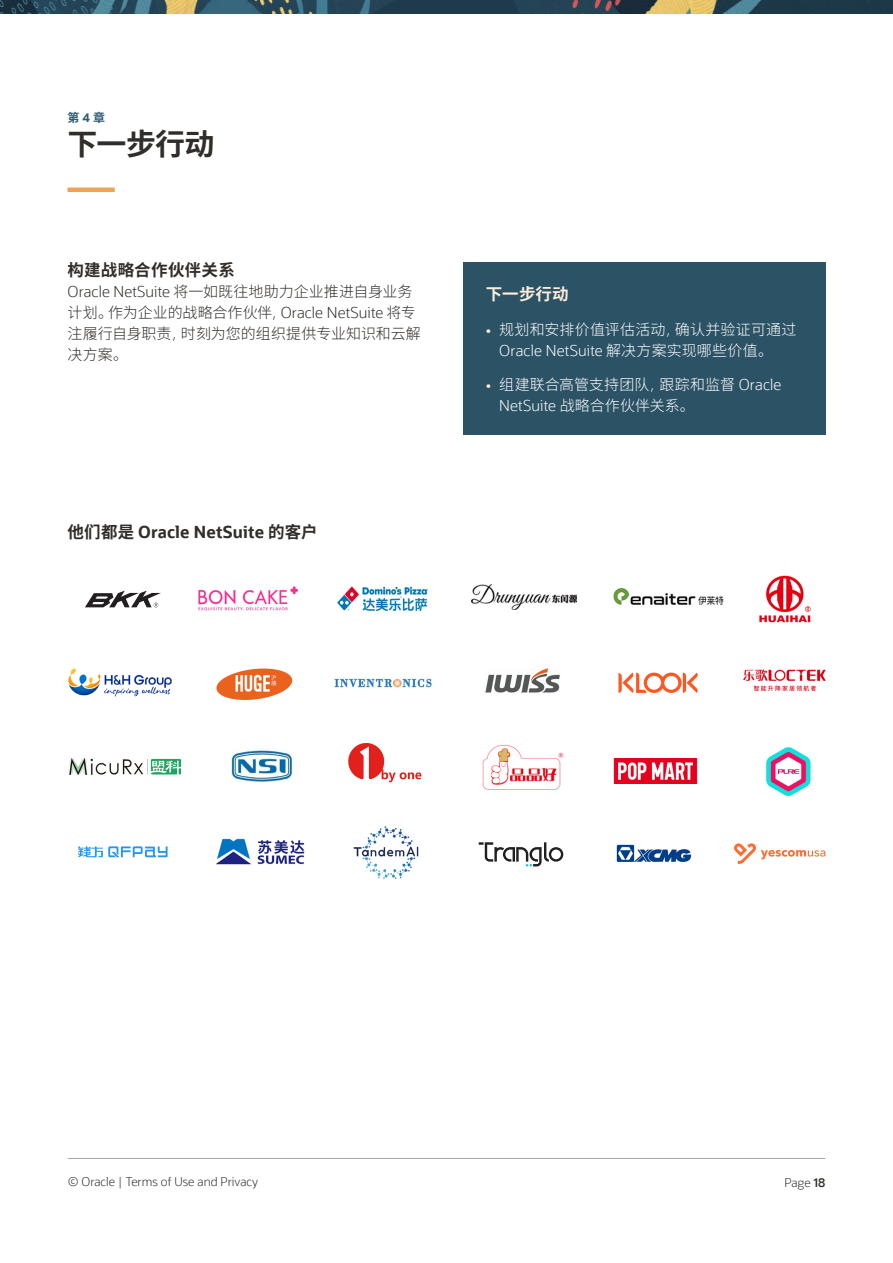
<style>
.page{position:relative;width:893px;height:1263px;background:#fff}
.page>*{position:absolute;margin:0;border:0;box-sizing:border-box;transform-origin:0 0}
.H1_2020{font:700 30px "Noto Sans SC";letter-spacing:-.025em;color:#312d2a}
.H2_Main_Body_Header{font:700 16.5px "Oracle Sans";letter-spacing:.01em;color:#312d2a}
.H2_Main_Body_Header-2{font:700 16.5px "Noto Sans SC";letter-spacing:.01em;color:#312d2a}
.H2_Main_Body_Header-3{font:700 16.5px "Noto Sans SC";letter-spacing:.01em;color:#fcedd9}
.Main_Body_2016{font:300 15px/21px "Noto Sans SC";color:#312d2a}
.t1{font:300 15px/21px "Noto Sans SC";letter-spacing:.01em;color:#fff}
.t2{font:300 12px "Oracle Sans";color:#312d2a}
.read-time{font:700 12px "Noto Sans SC";color:#325c72}
.s1{font-family:"Oracle Sans"}
.s2{font-family:"Microsoft Ya Hei"}
.s3{font-family:"Oracle Sans";font-weight:600;color:#fcedd9}
.s4{font-family:"Noto Sans SC"}
.s5{font-weight:600}
</style>
<div class="page">
<img style="left:0;top:0;width:893px;height:13px">
<hr style="left:68px;top:188px;width:47px;height:4px;background:#eea357">
<div style="left:463px;top:263px;width:362px;height:172px;background:#2c5266"></div>
<svg style="left:78px;top:846px;width:90px;height:11px"></svg>
<svg style="left:479px;top:842px;width:84px;height:24px"></svg>
<svg style="left:618px;top:673px;width:80px;height:20px"></svg>
<img style="left:337px;top:586px;width:92px;height:26px">
<img style="left:743px;top:669px;width:82px;height:23px">
<img style="left:616px;top:844px;width:76px;height:18px">
<img style="left:68px;top:668px;width:104px;height:29px">
<img style="left:759px;top:576px;width:52px;height:46px">
<img style="left:231px;top:750px;width:63px;height:32px">
<img style="left:198px;top:586px;width:100px;height:25px">
<img style="left:353px;top:826px;width:66px;height:53px">
<img style="left:334px;top:678px;width:98px;height:10px">
<img style="left:485px;top:668px;width:75px;height:25px">
<img style="left:613px;top:758px;width:85px;height:26px">
<svg style="left:734px;top:843px;width:91px;height:21px"></svg>
<svg style="left:85px;top:591px;width:76px;height:16px"></svg>
<img style="left:216px;top:668px;width:77px;height:32px">
<img style="left:482px;top:744px;width:82px;height:46px">
<img style="left:348px;top:742px;width:74px;height:41px">
<img style="left:613px;top:587px;width:110px;height:18px">
<img style="left:69px;top:758px;width:112px;height:17px">
<img style="left:766px;top:747px;width:45px;height:48px">
<img style="left:471px;top:585px;width:105px;height:24px">
<img style="left:215px;top:838px;width:90px;height:27px">
<hr style="left:68px;top:1158px;width:757px;height:1px;background:#a8a9ad">
<p class="read-time" style="left:68px;top:110px;width:39px">第 <span class="s1">4</span> 章</p>
<p class="H1_2020" style="left:68px;top:127px;width:149px">下一步行动</p>
<p class="H2_Main_Body_Header-2" style="left:68px;top:260px;width:169px">构建战略合作伙伴关系</p>
<p class="Main_Body_2016" style="left:68px;top:281px;width:355px"><span class="s1">Oracle NetSuite</span> 将一如既往地助力企业推进自身业务计划。作为企业的战略合作伙伴<span class="s2">，</span><span class="s1">Oracle NetSuite</span> 将专注履行自身职责<span class="s2">，</span>时刻为您的组织提供专业知识和云解决方案。</p>
<p class="H2_Main_Body_Header-3" style="left:486px;top:285px;width:85px">下一步行动</p>
<p class="t1" style="left:499px;top:319px;width:299px;text-indent:-14px"><span class="s3">•</span> 规划和安排价值评估活动<span class="s2">，</span>确认并验证可通过<br><span class="s1">Oracle NetSuite</span> 解决方案实现哪些价值。</p>
<p class="t1" style="left:499px;top:375px;width:284px;text-indent:-14px"><span class="s3">•</span> 组建联合高管支持团队<span class="s2">，</span>跟踪和监督 <span class="s1">Oracle<br>NetSuite</span> 战略合作伙伴关系。</p>
<p class="H2_Main_Body_Header" style="left:68px;top:522px;width:251px"><span class="s4">他们都是</span> Oracle NetSuite <span class="s4">的客户</span></p>
<p class="t2" style="left:68px;top:1174px;width:192px">© Oracle | Terms of Use and Privacy</p>
<p class="t2" style="left:784px;top:1175px;width:43px">Page <span class="s5">18</span></p>
</div>
